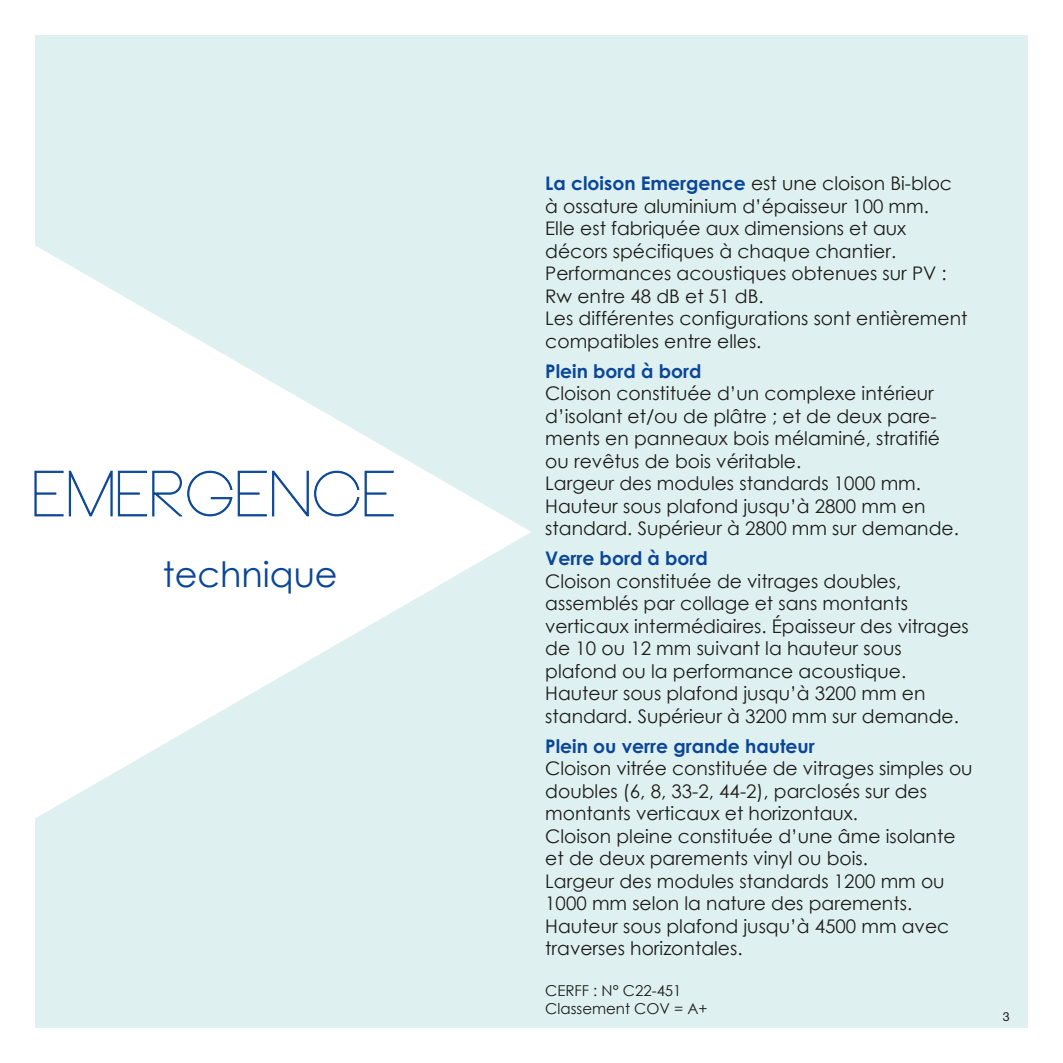
<style>
.page{position:relative;width:1063px;height:1063px;background:#fff}
.page>*{position:absolute;margin:0;border:0;box-sizing:border-box;transform-origin:0 0}
.t1{font:100 62.5px "Neou";color:#0b4697}
.t2{font:35px "Century Gothic";color:#0b4697}
.t3{font:18.75px/22.5px "Century Gothic";color:#1d1d1b}
.t4{font:700 18.75px "Century Gothic";color:#0b4697}
.t5{font:15px/18px "Century Gothic";color:#1d1d1b}
.t6{font:12.5px "Helvetica Neue LT Std";color:#1d1d1b}
.s1{font-weight:700;color:#0b4697}
</style>
<div class="page">
<div style="left:35px;top:35px;width:992px;height:993px;background:#dff0f1"></div>
<svg style="left:34px;top:245px;width:497px;height:573px"></svg>
<svg style="left:34px;top:471px;width:360px;height:46px;background:#d8e1ee"></svg>
<h1 class="t1" style="left:35px;top:463px;width:366px">EMERGENCE</h1>
<h2 class="t2" style="left:163px;top:550px;width:176px">technique</h2>
<p class="t3" style="left:545px;top:172px;width:424px"><span class="s1">La cloison Emergence</span> est une cloison Bi-bloc à ossature aluminium d’épaisseur 100 mm.<br>Elle est fabriquée aux dimensions et aux décors spécifiques à chaque chantier.<br>Performances acoustiques obtenues sur PV :<br>Rw entre 48 dB et 51 dB.<br>Les différentes configurations sont entièrement compatibles entre elles.</p>
<p class="t4" style="left:545px;top:357px;width:158px">Plein bord à bord</p>
<p class="t3" style="left:545px;top:382px;width:415px">Cloison constituée d’un complexe intérieur d’isolant et/ou de plâtre ; et de deux pare&shy;ments en panneaux bois mélaminé, stratifié ou revêtus de bois véritable.<br>Largeur des modules standards 1000 mm.<br>Hauteur sous plafond jusqu’à 2800 mm en standard. Supérieur à 2800 mm sur demande.</p>
<p class="t4" style="left:545px;top:544px;width:164px">Verre bord à bord</p>
<p class="t3" style="left:545px;top:569px;width:425px">Cloison constituée de vitrages doubles, assemblés par collage et sans montants verticaux intermédiaires. Épaisseur des vitrages de 10 ou 12 mm suivant la hauteur sous plafond ou la performance acoustique.<br>Hauteur sous plafond jusqu’à 3200 mm en standard. Supérieur à 3200 mm sur demande.</p>
<p class="t4" style="left:545px;top:732px;width:271px">Plein ou verre grande hauteur</p>
<p class="t3" style="left:545px;top:757px;width:429px">Cloison vitrée constituée de vitrages simples ou doubles (6, 8, 33-2, 44-2), parclosés sur des montants verticaux et horizontaux.<br>Cloison pleine constituée d’une âme isolante et de deux parements vinyl ou bois.<br>Largeur des modules standards 1200 mm ou 1000 mm selon la nature des parements.<br>Hauteur sous plafond jusqu’à 4500 mm avec traverses horizontales.</p>
<p class="t5" style="left:545px;top:981px;width:164px">CERFF : N° C22-451<br>Classement COV = A+</p>
<p class="t6" style="left:1003px;top:1009px;width:8px">3</p>
</div>
